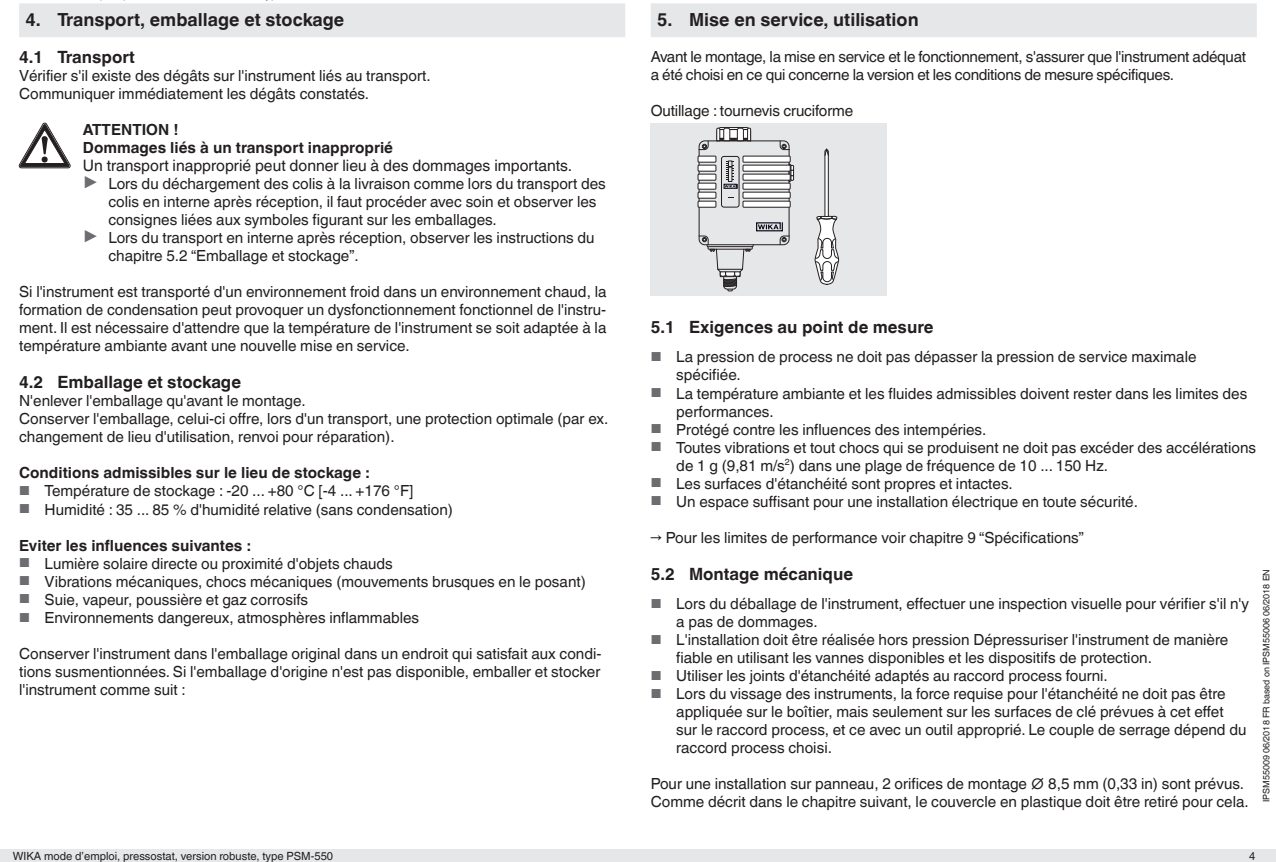
<style>
.page{position:relative;width:1276px;height:862px;background:#fff}
.page>*{position:absolute;margin:0;border:0;box-sizing:border-box;transform-origin:0 0}
.t1{font:700 18px "Helvetica World";color:#231f20}
.t2{font:700 16.88px "Helvetica World";color:#231f20}
.t3{font:15.75px "Helvetica World";color:#231f20}
.t4{font:15.3px/18px "Helvetica World";color:#231f20}
.t5{font:15.3px/18px "Helvetica World";letter-spacing:-.02em;color:#231f20}
.t6{font:700 15.3px/18px "Helvetica World";color:#231f20}
.t7{font:11.25px "Helvetica World";color:#231f20}
.t8{font:9px "Helvetica World";color:#231f20}
.s1{font-size:20.03px;color:#6c6d70}
.s2{font-size:13.05px;color:#6c6d70}
</style>
<div class="page">
<div style="left:0;top:848px;width:1276px;height:13px;background:#e6e7e9"></div>
<div style="left:19px;top:3px;width:606px;height:34px;background:#e6e7e9"></div>
<svg style="left:19px;top:123px;width:51px;height:45px"></svg>
<div style="left:651px;top:3px;width:605px;height:34px;background:#e6e7e9"></div>
<div style="left:651px;top:123px;width:236px;height:172px;background:#e6e7e9"></div>
<svg style="left:814px;top:148px;width:25px;height:137px"></svg>
<svg style="left:716px;top:127px;width:35px;height:13px"></svg>
<div style="left:699px;top:140px;width:90px;height:105px;border:1px solid #231f20;border-radius:6px"></div>
<div style="left:721px;top:156px;width:18px;height:51px;border:1px solid #231f20;border-radius:2px"></div>
<div style="left:698px;top:156px;width:18px;height:6px;background:#fff"></div>
<div style="left:698px;top:156px;width:18px;height:6px;border:1px solid #231f20"></div>
<div style="left:743px;top:156px;width:47px;height:6px;background:#fff"></div>
<div style="left:743px;top:156px;width:47px;height:6px;border:1px solid #231f20"></div>
<div style="left:698px;top:165px;width:18px;height:6px;background:#fff"></div>
<div style="left:698px;top:165px;width:18px;height:6px;border:1px solid #231f20"></div>
<div style="left:743px;top:165px;width:47px;height:6px;background:#fff"></div>
<div style="left:743px;top:165px;width:47px;height:6px;border:1px solid #231f20"></div>
<div style="left:698px;top:174px;width:18px;height:6px;background:#fff"></div>
<div style="left:698px;top:174px;width:18px;height:6px;border:1px solid #231f20"></div>
<div style="left:743px;top:174px;width:47px;height:6px;background:#fff"></div>
<div style="left:743px;top:174px;width:47px;height:6px;border:1px solid #231f20"></div>
<div style="left:698px;top:183px;width:18px;height:6px;background:#fff"></div>
<div style="left:698px;top:183px;width:18px;height:6px;border:1px solid #231f20"></div>
<div style="left:743px;top:183px;width:47px;height:6px;background:#fff"></div>
<div style="left:743px;top:183px;width:47px;height:6px;border:1px solid #231f20"></div>
<div style="left:698px;top:192px;width:18px;height:6px;background:#fff"></div>
<div style="left:698px;top:192px;width:18px;height:6px;border:1px solid #231f20"></div>
<div style="left:743px;top:192px;width:47px;height:6px;background:#fff"></div>
<div style="left:743px;top:192px;width:47px;height:6px;border:1px solid #231f20"></div>
<div style="left:698px;top:201px;width:18px;height:6px;background:#fff"></div>
<div style="left:698px;top:201px;width:18px;height:6px;border:1px solid #231f20"></div>
<div style="left:743px;top:201px;width:47px;height:6px;background:#fff"></div>
<div style="left:743px;top:201px;width:47px;height:6px;border:1px solid #231f20"></div>
<svg style="left:698px;top:140px;width:10px;height:10px"></svg>
<svg style="left:779px;top:140px;width:11px;height:10px"></svg>
<svg style="left:698px;top:221px;width:92px;height:70px"></svg>
<svg style="left:723px;top:161px;width:14px;height:28px"></svg>
<svg style="left:788px;top:163px;width:6px;height:19px"></svg>
<p class="t1" style="left:26px;top:9px;width:320px">4. Transport, emballage et stockage</p>
<p class="t2" style="left:19px;top:47px;width:117px">4.1 Transport</p>
<p class="t4" style="left:19px;top:67px;width:413px">Vérifier s'il existe des dégâts sur l'instrument liés au transport.<br>Communiquer immédiatement les dégâts constatés.</p>
<p class="t6" style="left:83px;top:121px;width:312px">ATTENTION !<br>Dommages liés à un transport inapproprié</p>
<p class="t3" style="left:83px;top:156px;width:491px">Un transport inapproprié peut donner lieu à des dommages importants.</p>
<p class="t4" style="left:83px;top:175px;width:524px"><span class="s1">▶</span> Lors du déchargement des colis à la livraison comme lors du transport des</p>
<p class="t4" style="left:108px;top:193px;width:489px">colis en interne après réception, il faut procéder avec soin et observer les</p>
<p class="t4" style="left:108px;top:211px;width:390px">consignes liées aux symboles figurant sur les emballages.</p>
<p class="t4" style="left:83px;top:229px;width:513px"><span class="s1">▶</span> Lors du transport en interne après réception, observer les instructions du</p>
<p class="t4" style="left:108px;top:247px;width:252px">chapitre 5.2 “Emballage et stockage”.</p>
<p class="t4" style="left:19px;top:283px;width:589px;text-align:justify">Si l'instrument est transporté d'un environnement froid dans un environnement chaud, la formation de condensation peut provoquer un dysfonctionnement fonctionnel de l'instru&shy;ment. Il est nécessaire d'attendre que la température de l'instrument se soit adaptée à la température ambiante avant une nouvelle mise en service.</p>
<p class="t2" style="left:19px;top:372px;width:223px">4.2 Emballage et stockage</p>
<p class="t4" style="left:19px;top:392px;width:591px">N'enlever l'emballage qu'avant le montage.<br>Conserver l'emballage, celui-ci offre, lors d'un transport, une protection optimale (par ex. changement de lieu d'utilisation, renvoi pour réparation).</p>
<p class="t6" style="left:19px;top:464px;width:352px">Conditions admissibles sur le lieu de stockage :</p>
<p class="t4" style="left:19px;top:482px;width:396px"><span class="s2">■</span> Température de stockage : -20 ... +80 °C [-4 ... +176 °F]</p>
<p class="t4" style="left:19px;top:500px;width:435px"><span class="s2">■</span> Humidité : 35 ... 85 % d'humidité relative (sans condensation)</p>
<p class="t6" style="left:19px;top:536px;width:233px">Eviter les influences suivantes :</p>
<p class="t4" style="left:19px;top:554px;width:375px"><span class="s2">■</span> Lumière solaire directe ou proximité d'objets chauds</p>
<p class="t4" style="left:19px;top:572px;width:568px"><span class="s2">■</span> Vibrations mécaniques, chocs mécaniques (mouvements brusques en le posant)</p>
<p class="t4" style="left:19px;top:590px;width:291px"><span class="s2">■</span> Suie, vapeur, poussière et gaz corrosifs</p>
<p class="t4" style="left:19px;top:608px;width:401px"><span class="s2">■</span> Environnements dangereux, atmosphères inflammables</p>
<p class="t4" style="left:19px;top:644px;width:584px;text-align:justify">Conserver l'instrument dans l'emballage original dans un endroit qui satisfait aux condi&shy;tions susmentionnées. Si l'emballage d'origine n'est pas disponible, emballer et stocker l'instrument comme suit :</p>
<p class="t7" style="left:13px;top:848px;width:322px">WIKA mode d’emploi, pressostat, version robuste, type PSM-550</p>
<p class="t1" style="left:657px;top:9px;width:263px">5. Mise en service, utilisation</p>
<p class="t5" style="left:651px;top:47px;width:597px">Avant le montage, la mise en service et le fonctionnement, s'assurer que l'instrument adéquat a été choisi en ce qui concerne la version et les conditions de mesure spécifiques.</p>
<p class="t4" style="left:651px;top:101px;width:204px">Outillage : tournevis cruciforme</p>
<p class="t2" style="left:651px;top:317px;width:284px">5.1 Exigences au point de mesure</p>
<p class="t4" style="left:676px;top:348px;width:522px;text-indent:-26px"><span class="s2">■</span> La pression de process ne doit pas dépasser la pression de service maximale spécifiée.</p>
<p class="t4" style="left:676px;top:384px;width:572px;text-indent:-26px"><span class="s2">■</span> La température ambiante et les fluides admissibles doivent rester dans les limites des performances.</p>
<p class="t4" style="left:651px;top:420px;width:337px"><span class="s2">■</span> Protégé contre les influences des intempéries.</p>
<p class="t4" style="left:676px;top:438px;width:581px;text-indent:-26px"><span class="s2">■</span> Toutes vibrations et tout chocs qui se produisent ne doit pas excéder des accélérations de 1 g (9,81 m/s<sup>2</sup>) dans une plage de fréquence de 10 ... 150 Hz.</p>
<p class="t4" style="left:651px;top:474px;width:363px"><span class="s2">■</span> Les surfaces d'étanchéité sont propres et intactes.</p>
<p class="t4" style="left:651px;top:492px;width:489px"><span class="s2">■</span> Un espace suffisant pour une installation électrique en toute sécurité.</p>
<p class="t4" style="left:651px;top:528px;width:435px">→ Pour les limites de performance voir chapitre 9 “Spécifications”</p>
<p class="t2" style="left:651px;top:563px;width:204px">5.2 Montage mécanique</p>
<p class="t4" style="left:676px;top:594px;width:574px;text-indent:-26px"><span class="s2">■</span> Lors du déballage de l'instrument, effectuer une inspection visuelle pour vérifier s'il n'y a pas de dommages.</p>
<p class="t4" style="left:676px;top:630px;width:553px;text-indent:-26px"><span class="s2">■</span> L'installation doit être réalisée hors pression Dépressuriser l'instrument de manière fiable en utilisant les vannes disponibles et les dispositifs de protection.</p>
<p class="t4" style="left:651px;top:666px;width:458px"><span class="s2">■</span> Utiliser les joints d'étanchéité adaptés au raccord process fourni.</p>
<p class="t4" style="left:676px;top:684px;width:572px;text-indent:-26px"><span class="s2">■</span> Lors du vissage des instruments, la force requise pour l'étanchéité ne doit pas être appliquée sur le boîtier, mais seulement sur les surfaces de clé prévues à cet effet sur le raccord process, et ce avec un outil approprié. Le couple de serrage dépend du raccord process choisi.</p>
<p class="t4" style="left:651px;top:774px;width:599px">Pour une installation sur panneau, 2 orifices de montage ∅ 8,5 mm (0,33 in) sont prévus.<br>Comme décrit dans le chapitre suivant, le couvercle en plastique doit être retiré pour cela.</p>
<p class="t8" style="left:1261px;top:801px;width:234px;rotate:-90deg">IPSM55009 06/2018 FR based on IPSM55006 06/2018 EN</p>
<p class="t7" style="left:1249px;top:848px;width:8px">4</p>
</div>
